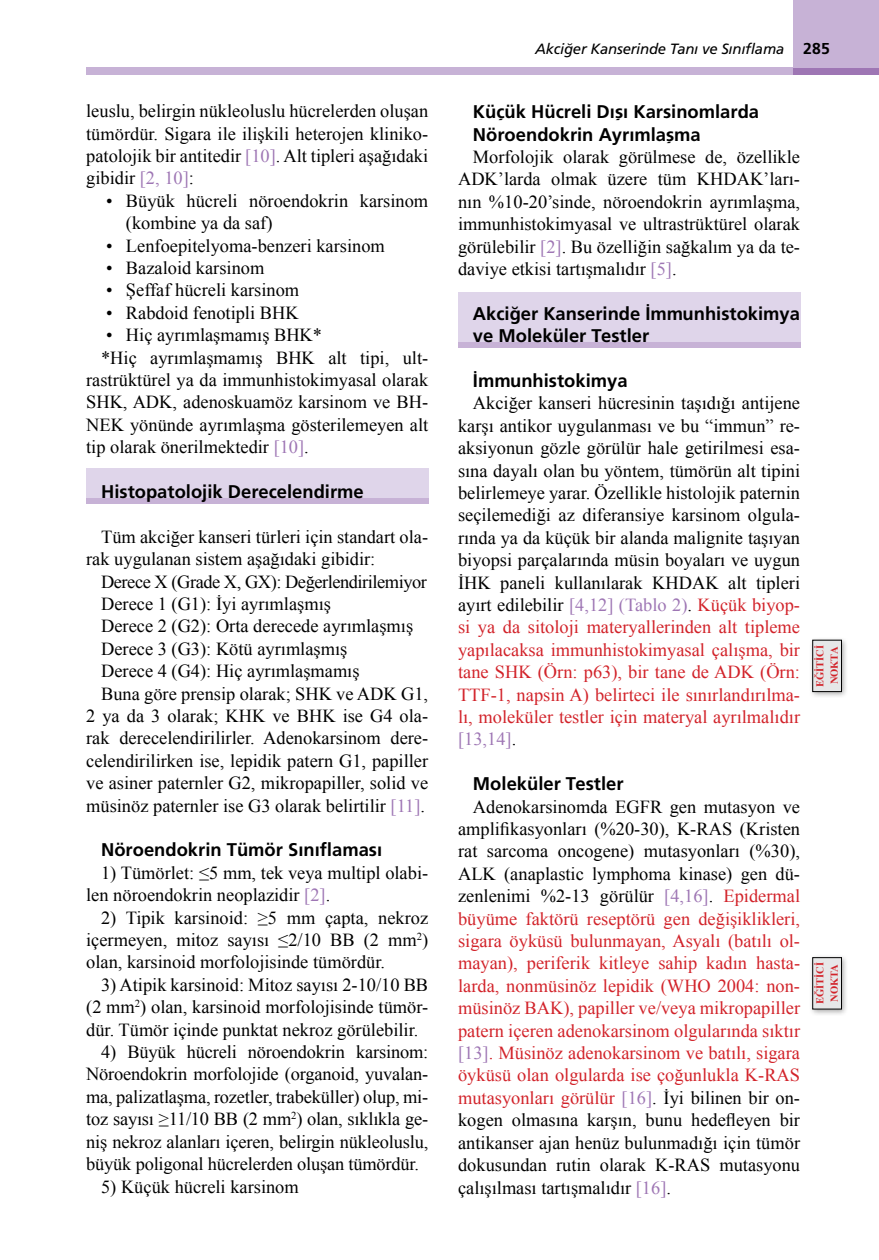
<style>
.page{position:relative;width:879px;height:1260px;background:#fff}
.page>*{position:absolute;margin:0;border:0;box-sizing:border-box;transform-origin:0 0}
.t1{font:18.38px/22.4px "Times New Roman";color:#000;text-align:justify}
.t2{font:18.38px/22.4px "Times New Roman";color:#d2232a;text-align:justify}
.t3{font:18.38px/22.4px "Frutiger Bold Tr";color:#000}
.t4{font:18.38px "Times New Roman";letter-spacing:-.025em;color:#000}
.t5{font:15.75px "Frutiger Bold Tr";color:#000}
.t6{font:14.88px "Frutiger Italic Tr";letter-spacing:-.015em;color:#000}
.t7{font:700 10.5px/14px "Times New Roman";color:#d2232a}
.s1{color:#9e76b4}
.s2{color:#d2232a}
.s3{color:#000}
</style>
<div class="page">
<div style="left:86px;top:468px;width:342px;height:35px;background:#dfd5ea"></div>
<div style="left:86px;top:498px;width:342px;height:5px;background:#c7b2d6"></div>
<div style="left:458px;top:293px;width:341px;height:54px;background:#dfd5ea"></div>
<div style="left:458px;top:342px;width:341px;height:5px;background:#c7b2d6"></div>
<div style="left:792px;top:68px;width:86px;height:7px;background:#9e76b4"></div>
<div style="left:86px;top:68px;width:706px;height:7px;background:#c7b2d6"></div>
<div style="left:792px;top:0;width:86px;height:68px;background:#c7b2d6"></div>
<div style="left:808px;top:954px;width:40px;height:62px;background:#000;opacity:.33"></div>
<div style="left:812px;top:958px;width:29px;height:51px;background:#e6e7e8"></div>
<div style="left:812px;top:957px;width:29px;height:52px;border:1px solid #000"></div>
<div style="left:808px;top:636px;width:40px;height:63px;background:#000;opacity:.33"></div>
<div style="left:812px;top:640px;width:29px;height:52px;background:#e6e7e8"></div>
<div style="left:812px;top:640px;width:29px;height:52px;border:1px solid #000"></div>
<p class="t1" style="left:86px;top:100px;width:343px">leuslu, belirgin nükleoluslu hücrelerden oluşan tümördür. Sigara ile ilişkili heterojen kliniko&shy;patolojik bir antitedir <span class="s1">[10]</span>. Alt tipleri aşağıdaki gibidir <span class="s1">[2, 10]</span>:</p>
<p class="t1" style="left:126px;top:189px;width:303px;text-indent:-20px">• Büyük hücreli nöroendokrin karsinom (kombine ya da saf)</p>
<p class="t1" style="left:106px;top:234px;width:280px">• Lenfoepitelyoma-benzeri karsinom</p>
<p class="t1" style="left:106px;top:256px;width:160px">• Bazaloid karsinom</p>
<p class="t1" style="left:106px;top:279px;width:194px">• Şeffaf hücreli karsinom</p>
<p class="t1" style="left:106px;top:301px;width:194px">• Rabdoid fenotipli BHK</p>
<p class="t1" style="left:106px;top:324px;width:217px">• Hiç ayrımlaşmamış BHK*</p>
<p class="t1" style="left:101px;top:346px;width:328px">*Hiç ayrımlaşmamış BHK alt tipi, ult-</p>
<p class="t1" style="left:86px;top:368px;width:343px">rastrüktürel ya da immunhistokimyasal olarak</p>
<p class="t1" style="left:86px;top:391px;width:343px">SHK, ADK, adenoskuamöz karsinom ve BH-</p>
<p class="t1" style="left:86px;top:413px;width:343px">NEK yönünde ayrımlaşma gösterilemeyen alt</p>
<p class="t1" style="left:86px;top:436px;width:224px">tip olarak önerilmektedir <span class="s1">[10]</span>.</p>
<p class="t3" style="left:101px;top:480px;width:264px">Histopatolojik Derecelendirme</p>
<p class="t1" style="left:86px;top:525px;width:343px;text-indent:15px">Tüm akciğer kanseri türleri için standart ola&shy;rak uygulanan sistem aşağıdaki gibidir:</p>
<p class="t4" style="left:101px;top:569px;width:327px">Derece X (Grade X, GX): Değerlendirilemiyor</p>
<p class="t1" style="left:101px;top:592px;width:231px">Derece 1 (G1): İyi ayrımlaşmış</p>
<p class="t1" style="left:101px;top:615px;width:313px">Derece 2 (G2): Orta derecede ayrımlaşmış</p>
<p class="t1" style="left:101px;top:637px;width:247px">Derece 3 (G3): Kötü ayrımlaşmış</p>
<p class="t1" style="left:101px;top:660px;width:260px">Derece 4 (G4): Hiç ayrımlaşmamış</p>
<p class="t1" style="left:101px;top:682px;width:328px">Buna göre prensip olarak; SHK ve ADK G1,</p>
<p class="t1" style="left:86px;top:704px;width:343px">2 ya da 3 olarak; KHK ve BHK ise G4 ola-</p>
<p class="t1" style="left:86px;top:727px;width:343px">rak derecelendirilirler. Adenokarsinom dere-</p>
<p class="t1" style="left:86px;top:749px;width:343px">celendirilirken ise, lepidik patern G1, papiller</p>
<p class="t1" style="left:86px;top:772px;width:343px">ve asiner paternler G2, mikropapiller, solid ve</p>
<p class="t1" style="left:86px;top:794px;width:340px">müsinöz paternler ise G3 olarak belirtilir <span class="s1">[11]</span>.</p>
<p class="t3" style="left:101px;top:838px;width:282px">Nöroendokrin Tümör Sınıflaması</p>
<p class="t1" style="left:86px;top:861px;width:343px;text-indent:15px">1) Tümörlet: ≤5 mm, tek veya multipl olabi&shy;len nöroendokrin neoplazidir <span class="s1">[2]</span>.</p>
<p class="t1" style="left:86px;top:906px;width:343px;text-indent:15px">2) Tipik karsinoid: ≥5 mm çapta, nekroz içermeyen, mitoz sayısı ≤2/10 BB (2 mm<sup>2</sup>) olan, karsinoid morfolojisinde tümördür.</p>
<p class="t1" style="left:86px;top:973px;width:343px;text-indent:15px">3) Atipik karsinoid: Mitoz sayısı 2-10/10 BB (2 mm<sup>2</sup>) olan, karsinoid morfolojisinde tümör&shy;dür. Tümör içinde punktat nekroz görülebilir.</p>
<p class="t1" style="left:86px;top:1040px;width:343px;text-indent:15px">4) Büyük hücreli nöroendokrin karsinom:<br>Nöroendokrin morfolojide (organoid, yuvalan&shy;ma, palizatlaşma, rozetler, trabeküller) olup, mi&shy;toz sayısı ≥11/10 BB (2 mm<sup>2</sup>) olan, sıklıkla ge&shy;niş nekroz alanları içeren, belirgin nükleoluslu, büyük poligonal hücrelerden oluşan tümördür.</p>
<p class="t1" style="left:101px;top:1175px;width:199px">5) Küçük hücreli karsinom</p>
<p class="t6" style="left:535px;top:40px;width:250px">Akciğer Kanserinde Tanı ve Sınıflama</p>
<p class="t5" style="left:802px;top:39px;width:28px">285</p>
<p class="t3" style="left:472px;top:100px;width:287px">Küçük Hücreli Dışı Karsinomlarda<br>Nöroendokrin Ayrımlaşma</p>
<p class="t1" style="left:458px;top:145px;width:343px;text-indent:15px">Morfolojik olarak görülmese de, özellikle ADK’larda olmak üzere tüm KHDAK’ları&shy;nın %10-20’sinde, nöroendokrin ayrımlaşma, immunhistokimyasal ve ultrastrüktürel olarak görülebilir <span class="s1">[2]</span>. Bu özelliğin sağkalım ya da te&shy;daviye etkisi tartışmalıdır <span class="s1">[5]</span>.</p>
<p class="t3" style="left:472px;top:302px;width:328px">Akciğer Kanserinde İmmunhistokimya ve Moleküler Testler</p>
<p class="t3" style="left:472px;top:369px;width:156px">İmmunhistokimya</p>
<p class="t1" style="left:458px;top:392px;width:343px;text-indent:15px">Akciğer kanseri hücresinin taşıdığı antijene karşı antikor uygulanması ve bu “immun” re&shy;aksiyonun gözle görülür hale getirilmesi esa&shy;sına dayalı olan bu yöntem, tümörün alt tipini belirlemeye yarar. Özellikle histolojik paternin seçilemediği az diferansiye karsinom olgula&shy;rında ya da küçük bir alanda malignite taşıyan biyopsi parçalarında müsin boyaları ve uygun İHK paneli kullanılarak KHDAK alt tipleri ayırt edilebilir <span class="s1">[4,12] (Tablo 2)</span>. <span class="s2">Küçük biyop&shy;si ya da sitoloji materyallerinden alt tipleme yapılacaksa immunhistokimyasal çalışma, bir tane SHK (Örn: p63), bir tane de ADK (Örn:<br>TTF-1, napsin A) belirteci ile sınırlandırılma&shy;lı, moleküler testler için materyal ayrılmalıdır </span><span class="s1">[13,14]</span>.</p>
<p class="t3" style="left:472px;top:772px;width:152px">Moleküler Testler</p>
<p class="t2" style="left:458px;top:795px;width:343px;text-indent:15px"><span class="s3">Adenokarsinomda EGFR gen mutasyon ve amplifikasyonları (%20-30), K-RAS (Kristen rat sarcoma oncogene) mutasyonları (%30), ALK (anaplastic lymphoma kinase) gen dü&shy;zenlenimi %2-13 görülür</span> <span class="s1">[4,16]</span><span class="s3">.</span> Epidermal büyüme faktörü reseptörü gen değişiklikleri, sigara öyküsü bulunmayan, Asyalı (batılı ol&shy;mayan), periferik kitleye sahip kadın hasta&shy;larda, nonmüsinöz lepidik (WHO 2004: non&shy;müsinöz BAK), papiller ve/veya mikropapiller patern içeren adenokarsinom olgularında sıktır <span class="s1">[13]</span>. Müsinöz adenokarsinom ve batılı, sigara öyküsü olan olgularda ise çoğunlukla K-RAS mutasyonları görülür <span class="s1">[16]</span><span class="s3">. İyi bilinen bir on&shy;kogen olmasına karşın, bunu hedefleyen bir antikanser ajan henüz bulunmadığı için tümör dokusundan rutin olarak K-RAS mutasyonu çalışılması tartışmalıdır</span> <span class="s1">[16]</span><span class="s3">.</span></p>
<p class="t7" style="left:812px;top:687px;width:44px;rotate:-90deg">EĞİTİCİ<br>NOKTA</p>
<p class="t7" style="left:812px;top:1004px;width:44px;rotate:-90deg">EĞİTİCİ<br>NOKTA</p>
</div>
